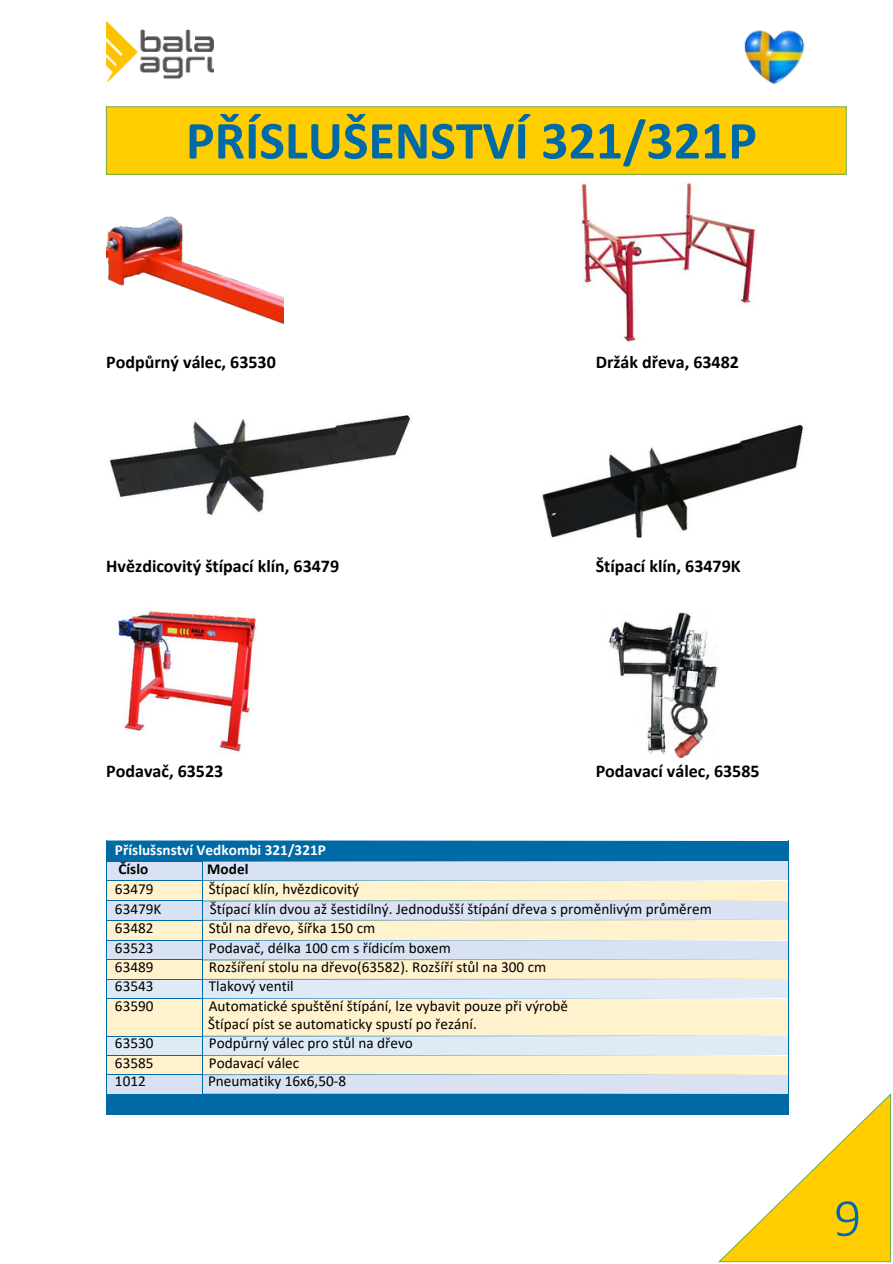
<style>
.page{position:relative;width:893px;height:1264px;background:#fff}
.page>*{position:absolute;margin:0;border:0;box-sizing:border-box;transform-origin:0 0}
.t1{font:700 54px "Calibri";color:#006aa7}
.t2{font:300 54px "Calibri";color:#006aa7}
.t3{font:700 18px "Calibri";color:#000}
.t4{font:15.15px "Calibri";color:#000}
.t5{font:700 15.15px "Calibri";color:#fff}
.t6{font:700 15.15px "Calibri";color:#000}
</style>
<div class="page">
<img style="left:106px;top:21px;width:107px;height:60px">
<img style="left:579px;top:182px;width:177px;height:160px">
<img style="left:542px;top:424px;width:261px;height:114px">
<img style="left:110px;top:415px;width:301px;height:102px">
<img style="left:115px;top:611px;width:142px;height:143px">
<img style="left:608px;top:612px;width:111px;height:145px">
<img style="left:106px;top:216px;width:177px;height:108px">
<div style="left:106px;top:107px;width:740px;height:67px;background:#ffcd00"></div>
<div style="left:106px;top:106px;width:740px;height:69px;border:1px solid #70ad47"></div>
<div style="left:107px;top:999px;width:95px;height:36px;background:#fff2cc"></div>
<div style="left:203px;top:999px;width:585px;height:36px;background:#fff2cc"></div>
<svg style="left:106px;top:840px;width:683px;height:159px;background:#c6d6d9"></svg>
<hr style="left:106px;top:999px;width:1px;height:36px;background:#006aa7">
<hr style="left:202px;top:999px;width:1px;height:36px;background:#006aa7">
<hr style="left:788px;top:999px;width:1px;height:36px;background:#006aa7">
<div style="left:107px;top:1036px;width:95px;height:19px;background:#deeaf6"></div>
<hr style="left:107px;top:1035px;width:95px;height:1px;background:#006aa7">
<div style="left:107px;top:1055px;width:95px;height:19px;background:#fff2cc"></div>
<hr style="left:107px;top:1055px;width:95px;height:1px;background:#006aa7">
<div style="left:107px;top:1075px;width:95px;height:18px;background:#d9e2f3"></div>
<hr style="left:107px;top:1074px;width:95px;height:1px;background:#006aa7">
<div style="left:107px;top:1094px;width:95px;height:20px;background:#006aa7"></div>
<hr style="left:107px;top:1093px;width:95px;height:1px;background:#006aa7">
<svg style="left:106px;top:1035px;width:1px;height:80px"></svg>
<hr style="left:107px;top:1114px;width:95px;height:1px;background:#006aa7">
<svg style="left:202px;top:1035px;width:689px;height:227px"></svg>
<img style="left:744px;top:30px;width:61px;height:54px">
<p class="t1" style="left:186px;top:118px;width:572px">PŘÍSLUŠENSTVÍ 321/321P</p>
<p class="t3" style="left:106px;top:354px;width:171px">Podpůrný válec, 63530</p>
<p class="t3" style="left:595px;top:354px;width:145px">Držák dřeva, 63482</p>
<p class="t3" style="left:106px;top:558px;width:234px">Hvězdicovitý štípací klín, 63479</p>
<p class="t3" style="left:595px;top:558px;width:146px">Štípací klín, 63479K</p>
<p class="t3" style="left:106px;top:763px;width:118px">Podavač, 63523</p>
<p class="t3" style="left:595px;top:763px;width:165px">Podavací válec, 63585</p>
<p class="t5" style="left:115px;top:843px;width:212px">Příslušsnství Vedkombi 321/321P</p>
<p class="t6" style="left:118px;top:862px;width:31px">Číslo</p>
<p class="t6" style="left:207px;top:862px;width:43px">Model</p>
<p class="t4" style="left:115px;top:882px;width:40px">63479</p>
<p class="t4" style="left:209px;top:882px;width:152px">Štípací klín, hvězdicovitý</p>
<p class="t4" style="left:115px;top:903px;width:48px">63479K</p>
<p class="t4" style="left:210px;top:903px;width:503px">Štípací klín dvou až šestidílný. Jednodušší štípání dřeva s proměnlivým průměrem</p>
<p class="t4" style="left:115px;top:921px;width:40px">63482</p>
<p class="t4" style="left:209px;top:921px;width:168px">Stůl na dřevo, šířka 150 cm</p>
<p class="t4" style="left:115px;top:942px;width:40px">63523</p>
<p class="t4" style="left:209px;top:942px;width:244px">Podavač, délka 100 cm s řídicím boxem</p>
<p class="t4" style="left:115px;top:960px;width:40px">63489</p>
<p class="t4" style="left:209px;top:960px;width:339px">Rozšíření stolu na dřevo(63582). Rozšíří stůl na 300 cm</p>
<p class="t4" style="left:115px;top:979px;width:40px">63543</p>
<p class="t4" style="left:209px;top:979px;width:86px">Tlakový ventil</p>
<p class="t4" style="left:115px;top:999px;width:40px">63590</p>
<p class="t4" style="left:209px;top:999px;width:361px">Automatické spuštění štípání, lze vybavit pouze při výrobě</p>
<p class="t4" style="left:208px;top:1017px;width:270px">Štípací píst se automaticky spustí po řezání.</p>
<p class="t4" style="left:115px;top:1037px;width:40px">63530</p>
<p class="t4" style="left:209px;top:1037px;width:206px">Podpůrný válec pro stůl na dřevo</p>
<p class="t4" style="left:115px;top:1056px;width:40px">63585</p>
<p class="t4" style="left:209px;top:1056px;width:92px">Podavací válec</p>
<p class="t4" style="left:115px;top:1074px;width:32px">1012</p>
<p class="t4" style="left:208px;top:1074px;width:140px">Pneumatiky 16x6,50-8</p>
<p class="t2" style="left:834px;top:1195px;width:29px">9</p>
</div>
